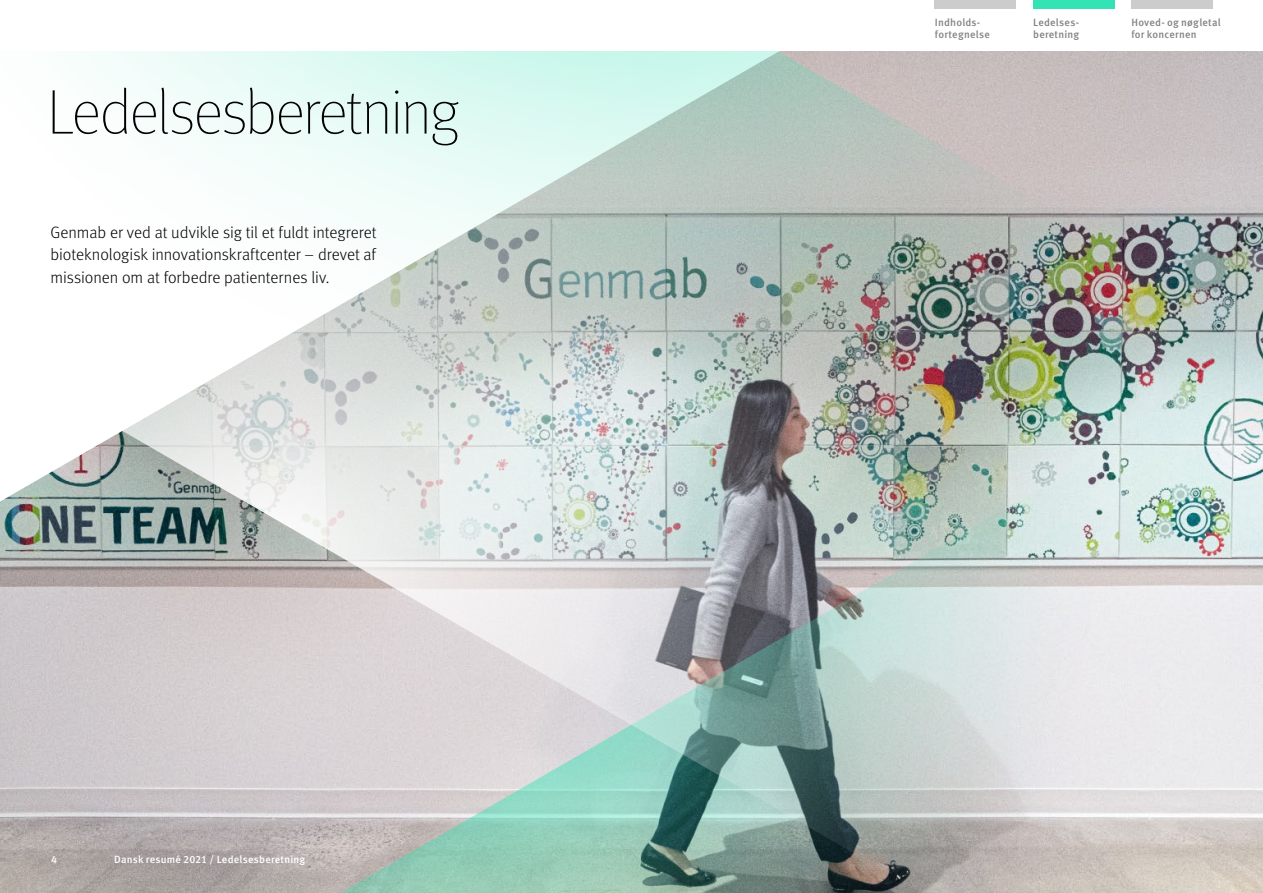
<style>
.page{position:relative;width:1263px;height:893px;background:#fff}
.page>*{position:absolute;margin:0;border:0;box-sizing:border-box;transform-origin:0 0}
.TITLE_1{font:100 63px "Meta Pro";letter-spacing:-.03em;color:#000}
.Body_large{font:300 16.5px/22.5px "Meta Pro";letter-spacing:-.005em;color:#000;text-align:justify}
.t1{font:500 10.5px/12px "Meta Pro";letter-spacing:.02em;color:#818285}
.t2{font:500 10.5px "Meta Pro";letter-spacing:.02em;color:#fff}
</style>
<div class="page">
<img style="left:1033px;top:51px;width:230px;height:842px">
<svg style="left:1033px;top:455px;width:68px;height:438px;background:#dddede"></svg>
<img style="left:1033px;top:51px;width:44px;height:339px">
<img style="left:0;top:51px;width:1033px;height:842px">
<div style="left:935px;top:0;width:81px;height:9px;background:#ccc"></div>
<div style="left:1131px;top:0;width:81px;height:9px;background:#ccc"></div>
<div style="left:1033px;top:0;width:81px;height:9px;background:#33e3b5"></div>
<p class="TITLE_1" style="left:47px;top:68px;width:415px">Ledelsesberetning</p>
<p class="Body_large" style="left:51px;top:220px;width:327px">Genmab er ved at udvikle sig til et fuldt integreret bioteknologisk innovationskraftcenter – drevet af missionen om at forbedre patienternes liv.</p>
<p class="t2" style="left:51px;top:851px;width:7px">4</p>
<p class="t2" style="left:114px;top:851px;width:192px">Dansk resumé 2021 / Ledelsesberetning</p>
<p class="t1" style="left:935px;top:16px;width:57px">Indholds&shy;fortegnelse</p>
<p class="t1" style="left:1131px;top:16px;width:91px">Hoved- og nøgletal for koncernen</p>
<p class="t1" style="left:1033px;top:16px;width:48px">Ledelses&shy;beretning</p>
</div>
